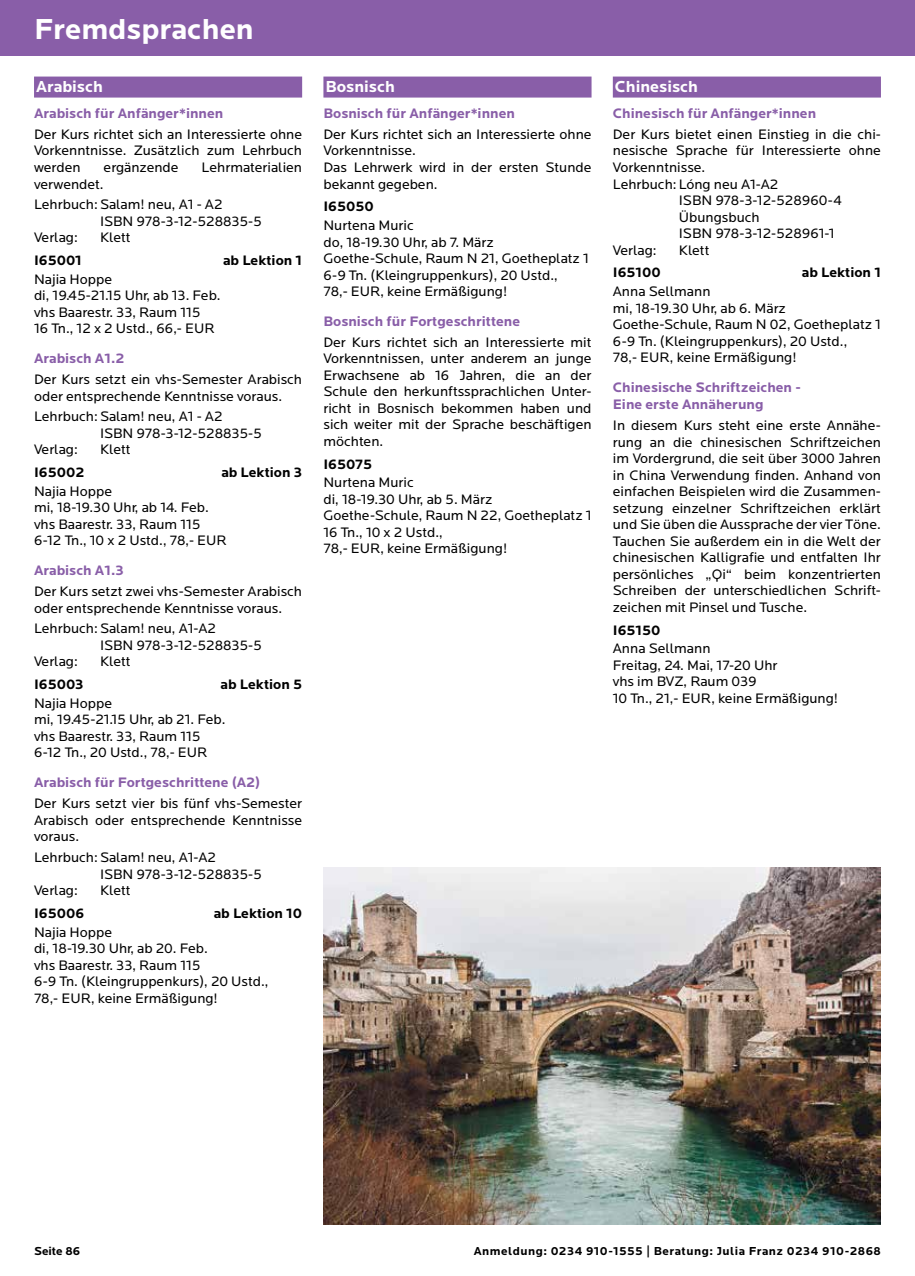
<style>
.page{position:relative;width:915px;height:1276px;background:#fff}
.page>*{position:absolute;margin:0;border:0;box-sizing:border-box;transform-origin:0 0}
.t1{font:700 30px "Locator";color:#fff}
.t2{font:700 16.5px "Locator";color:#fff}
.t3{font:14.25px/16.5px "Locator";color:#000}
.t4{font:700 14.25px/17.2px "Locator";color:#895ea8}
.t5{font:700 14.25px "Locator";color:#000}
.t6{font:700 12px "Locator";letter-spacing:.04em;color:#000}
</style>
<div class="page">
<div style="left:0;top:0;width:914px;height:55px;background:#895ea8"></div>
<div style="left:34px;top:77px;width:268px;height:21px;background:#895ea8"></div>
<div style="left:323px;top:77px;width:268px;height:21px;background:#895ea8"></div>
<div style="left:612px;top:77px;width:268px;height:21px;background:#895ea8"></div>
<img style="left:323px;top:867px;width:557px;height:358px">
<h1 class="t1" style="left:34px;top:12px;width:221px">Fremdsprachen</h1>
<p class="t2" style="left:36px;top:78px;width:68px">Arabisch</p>
<p class="t4" style="left:34px;top:105px;width:191px">Arabisch für Anfänger*innen</p>
<p class="t3" style="left:34px;top:126px;width:269px;text-align:justify">Der Kurs richtet sich an Interessierte ohne Vorkenntnisse. Zusätzlich zum Lehrbuch werden</p>
<p class="t3" style="left:104px;top:159px;width:76px">ergänzende</p>
<p class="t3" style="left:201px;top:159px;width:102px">Lehrmaterialien</p>
<p class="t3" style="left:34px;top:174px;width:190px;line-height:20.7px">verwendet.<br>Lehrbuch:Salam! neu, A1 - A2</p>
<p class="t3" style="left:100px;top:213px;width:163px">ISBN 978-3-12-528835-5</p>
<p class="t3" style="left:34px;top:230px;width:45px">Verlag:</p>
<p class="t3" style="left:100px;top:230px;width:32px">Klett</p>
<p class="t5" style="left:34px;top:252px;width:49px">I65001</p>
<p class="t5" style="left:223px;top:252px;width:81px">ab Lektion 1</p>
<p class="t3" style="left:34px;top:271px;width:188px">Najia Hoppe<br>di, 19.45-21.15 Uhr, ab 13. Feb. vhs Baarestr. 33, Raum 115<br>16 Tn., 12 x 2 Ustd., 66,- EUR</p>
<p class="t4" style="left:34px;top:350px;width:92px">Arabisch A1.2</p>
<p class="t3" style="left:34px;top:371px;width:269px">Der Kurs setzt ein vhs-Semester Arabisch oder entsprechende Kenntnisse voraus.</p>
<p class="t3" style="left:34px;top:409px;width:190px">Lehrbuch:Salam! neu, A1 - A2</p>
<p class="t3" style="left:100px;top:425px;width:163px">ISBN 978-3-12-528835-5</p>
<p class="t3" style="left:34px;top:442px;width:45px">Verlag:</p>
<p class="t3" style="left:100px;top:442px;width:32px">Klett</p>
<p class="t5" style="left:34px;top:464px;width:52px">I65002</p>
<p class="t5" style="left:221px;top:464px;width:82px">ab Lektion 3</p>
<p class="t3" style="left:34px;top:483px;width:194px">Najia Hoppe<br>mi, 18-19.30 Uhr, ab 14. Feb. vhs Baarestr. 33, Raum 115<br>6-12 Tn., 10 x 2 Ustd., 78,- EUR</p>
<p class="t4" style="left:34px;top:562px;width:91px">Arabisch A1.3</p>
<p class="t3" style="left:34px;top:583px;width:269px">Der Kurs setzt zwei vhs-Semester Arabisch oder entsprechende Kenntnisse voraus.</p>
<p class="t3" style="left:34px;top:621px;width:183px">Lehrbuch:Salam! neu, A1-A2</p>
<p class="t3" style="left:100px;top:637px;width:163px">ISBN 978-3-12-528835-5</p>
<p class="t3" style="left:34px;top:654px;width:45px">Verlag:</p>
<p class="t3" style="left:100px;top:654px;width:32px">Klett</p>
<p class="t5" style="left:34px;top:676px;width:51px">I65003</p>
<p class="t5" style="left:220px;top:676px;width:83px">ab Lektion 5</p>
<p class="t3" style="left:34px;top:695px;width:193px">Najia Hoppe<br>mi, 19.45-21.15 Uhr, ab 21. Feb. vhs Baarestr. 33, Raum 115<br>6-12 Tn., 20 Ustd., 78,- EUR</p>
<p class="t4" style="left:34px;top:774px;width:228px">Arabisch für Fortgeschrittene (A2)</p>
<p class="t3" style="left:34px;top:795px;width:269px;text-align:justify">Der Kurs setzt vier bis fünf vhs-Semester Arabisch oder entsprechende Kenntnisse voraus.</p>
<p class="t3" style="left:34px;top:849px;width:183px">Lehrbuch:Salam! neu, A1-A2</p>
<p class="t3" style="left:100px;top:866px;width:163px">ISBN 978-3-12-528835-5</p>
<p class="t3" style="left:34px;top:882px;width:45px">Verlag:</p>
<p class="t3" style="left:100px;top:882px;width:32px">Klett</p>
<p class="t5" style="left:34px;top:905px;width:52px">I65006</p>
<p class="t5" style="left:214px;top:905px;width:90px">ab Lektion 10</p>
<p class="t3" style="left:34px;top:924px;width:236px">Najia Hoppe<br>di, 18-19.30 Uhr, ab 20. Feb.<br>vhs Baarestr. 33, Raum 115<br>6-9 Tn. (Kleingruppenkurs), 20 Ustd.,<br>78,- EUR, keine Ermäßigung!</p>
<p class="t2" style="left:325px;top:78px;width:71px">Bosnisch</p>
<p class="t4" style="left:323px;top:105px;width:193px">Bosnisch für Anfänger*innen</p>
<p class="t3" style="left:323px;top:126px;width:269px">Der Kurs richtet sich an Interessierte ohne<br>Vorkenntnisse.<br>Das Lehrwerk wird in der ersten Stunde bekannt gegeben.</p>
<p class="t5" style="left:323px;top:198px;width:52px">I65050</p>
<p class="t3" style="left:323px;top:217px;width:267px">Nurtena Muric<br>do, 18-19.30 Uhr, ab 7. März<br>Goethe-Schule, Raum N 21, Goetheplatz 1<br>6-9 Tn. (Kleingruppenkurs), 20 Ustd.,<br>78,- EUR, keine Ermäßigung!</p>
<p class="t4" style="left:323px;top:313px;width:198px">Bosnisch für Fortgeschrittene</p>
<p class="t3" style="left:323px;top:334px;width:269px;text-align:justify">Der Kurs richtet sich an Interessierte mit Vorkenntnissen, unter anderem an junge Erwachsene ab 16 Jahren, die an der Schule den herkunftssprachlichen Unter&shy;richt in Bosnisch bekommen haben und sich weiter mit der Sprache beschäftigen möchten.</p>
<p class="t5" style="left:323px;top:456px;width:50px">I65075</p>
<p class="t3" style="left:323px;top:475px;width:269px">Nurtena Muric<br>di, 18-19.30 Uhr, ab 5. März<br>Goethe-Schule, Raum N 22, Goetheplatz 1<br>16 Tn., 10 x 2 Ustd.,<br>78,- EUR, keine Ermäßigung!</p>
<p class="t2" style="left:614px;top:78px;width:85px">Chinesisch</p>
<p class="t4" style="left:612px;top:105px;width:205px">Chinesisch für Anfänger*innen</p>
<p class="t3" style="left:612px;top:126px;width:269px">Der Kurs bietet einen Einstieg in die chi-</p>
<p class="t3" style="left:612px;top:143px;width:269px">nesische Sprache für Interessierte ohne</p>
<p class="t3" style="left:612px;top:159px;width:94px">Vorkenntnisse.</p>
<p class="t3" style="left:612px;top:176px;width:167px">Lehrbuch: Lóng neu A1-A2</p>
<p class="t3" style="left:678px;top:192px;width:165px">ISBN 978-3-12-528960-4</p>
<p class="t3" style="left:678px;top:209px;width:82px">Übungsbuch</p>
<p class="t3" style="left:678px;top:225px;width:157px">ISBN 978-3-12-528961-1</p>
<p class="t3" style="left:612px;top:242px;width:45px">Verlag:</p>
<p class="t3" style="left:678px;top:242px;width:32px">Klett</p>
<p class="t5" style="left:612px;top:264px;width:49px">I65100</p>
<p class="t5" style="left:801px;top:264px;width:81px">ab Lektion 1</p>
<p class="t3" style="left:612px;top:283px;width:269px">Anna Sellmann<br>mi, 18-19.30 Uhr, ab 6. März<br>Goethe-Schule, Raum N 02, Goetheplatz 1<br>6-9 Tn. (Kleingruppenkurs), 20 Ustd.,<br>78,- EUR, keine Ermäßigung!</p>
<p class="t4" style="left:612px;top:379px;width:189px">Chinesische Schriftzeichen -<br>Eine erste Annäherung</p>
<p class="t3" style="left:612px;top:417px;width:269px;text-align:justify">In diesem Kurs steht eine erste Annähe&shy;rung an die chinesischen Schriftzeichen im Vordergrund, die seit über 3000 Jahren in China Verwendung finden. Anhand von einfachen Beispielen wird die Zusammen&shy;setzung einzelner Schriftzeichen erklärt und Sie üben die Aussprache der vier Töne.<br>Tauchen Sie außerdem ein in die Welt der chinesischen Kalligrafie und entfalten Ihr persönliches „Qi“ beim konzentrierten Schreiben der unterschiedlichen Schrift&shy;zeichen mit Pinsel und Tusche.</p>
<p class="t5" style="left:612px;top:621px;width:49px">I65150</p>
<p class="t3" style="left:612px;top:640px;width:227px">Anna Sellmann<br>Freitag, 24. Mai, 17-20 Uhr<br>vhs im BVZ, Raum 039<br>10 Tn., 21,- EUR, keine Ermäßigung!</p>
<p class="t6" style="left:34px;top:1244px;width:48px">Seite 86</p>
<p class="t6" style="left:473px;top:1244px;width:408px">Anmeldung: 0234 910-1555 | Beratung: Julia Franz 0234 910-2868</p>
</div>
